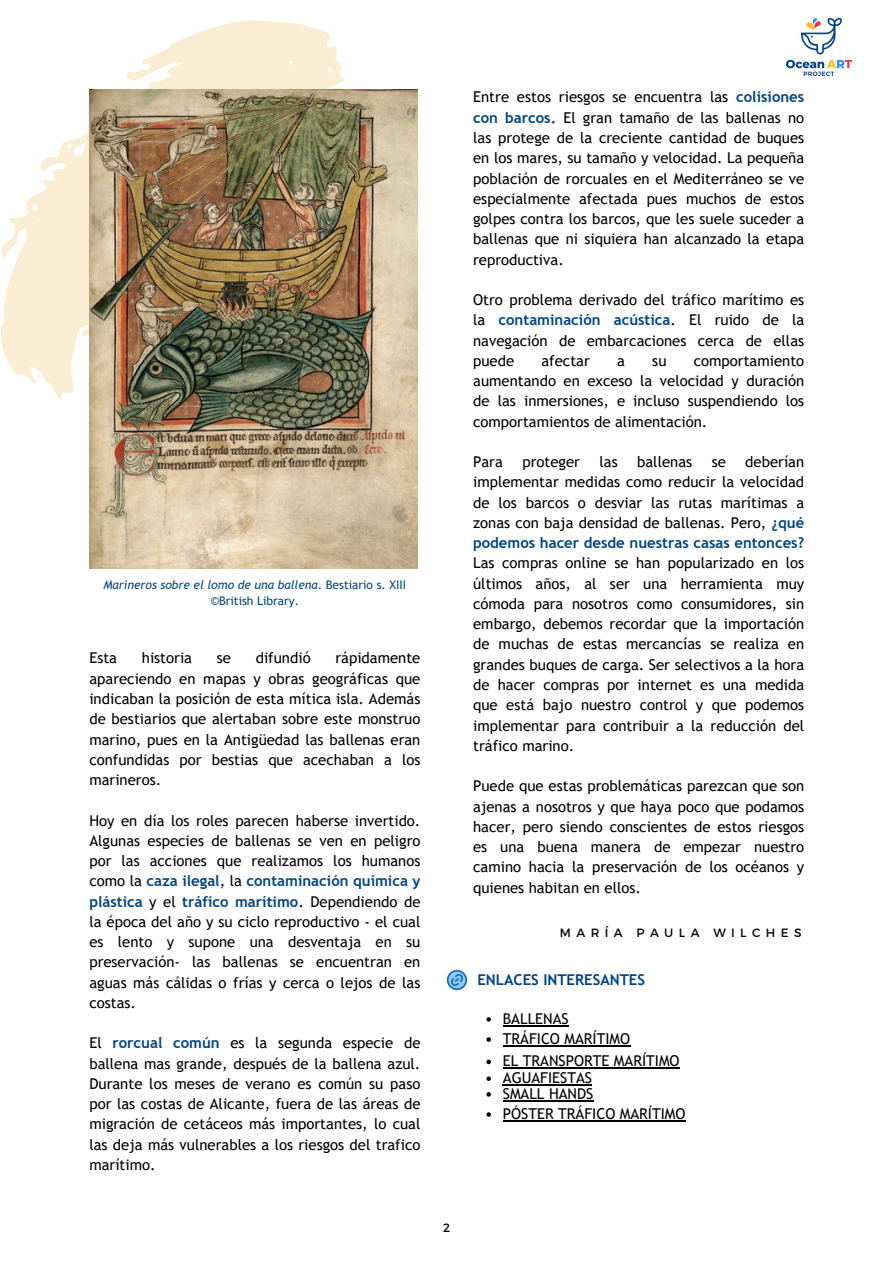
<style>
.page{position:relative;width:894px;height:1264px;background:#fff}
.page>*{position:absolute;margin:0;border:0;box-sizing:border-box;transform-origin:0 0}
.t1{font:14.85px/20.2px "Trebuchet MS";color:#000;text-align:justify}
.t2{font:700 14.85px "Trebuchet MS";color:#004581}
.t3{font:italic 12px/16px "Trebuchet MS";color:#004581;text-align:center}
.t4{font:12px "Montserrat";letter-spacing:.45em;color:#000}
.s1{font-style:normal}
.s2{font-weight:700;color:#004581}
</style>
<div class="page">
<svg style="left:1px;top:20px;width:343px;height:380px;fill:#f9edd3"></svg>
<img style="left:786px;top:19px;width:65px;height:56px">
<img style="left:89px;top:89px;width:328px;height:480px">
<svg style="left:446px;top:969px;width:21px;height:21px"></svg>
<svg style="left:486px;top:1017px;width:5px;height:4px"></svg>
<hr style="left:502px;top:1024px;width:66px;height:2px;background:#000">
<svg style="left:486px;top:1037px;width:5px;height:4px"></svg>
<hr style="left:502px;top:1045px;width:128px;height:1px;background:#000">
<svg style="left:486px;top:1059px;width:5px;height:5px"></svg>
<hr style="left:502px;top:1067px;width:177px;height:1px;background:#000">
<svg style="left:486px;top:1076px;width:5px;height:4px"></svg>
<hr style="left:502px;top:1084px;width:90px;height:1px;background:#000">
<svg style="left:486px;top:1092px;width:5px;height:4px"></svg>
<hr style="left:502px;top:1099px;width:91px;height:2px;background:#000">
<svg style="left:486px;top:1112px;width:5px;height:4px"></svg>
<hr style="left:502px;top:1120px;width:183px;height:1px;background:#000">
<h2 class="t3" style="left:103px;top:577px;width:304px">Marineros sobre el lomo de una ballena<span class="s1">. Bestiario s. XIII ©British Library.</span></h2>
<p class="t1" style="left:89px;top:648px;width:332px;text-indent:246px">rápidamente apareciendo en mapas y obras geográficas que indicaban la posición de esta mítica isla. Además de bestiarios que alertaban sobre este monstruo marino, pues en la Antigüedad las ballenas eran confundidas por bestias que acechaban a los marineros.</p>
<h2 class="t1" style="left:89px;top:810px;width:332px">Hoy en día los roles parecen haberse invertido.<br>Algunas especies de ballenas se ven en peligro por las acciones que realizamos los humanos como la <span class="s2">caza ilegal</span>, la <span class="s2">contaminación química y plástica</span> y el <span class="s2">tráfico marítimo</span>. Dependiendo de la época del año y su ciclo reproductivo - el cual es lento y supone una desventaja en su preservación- las ballenas se encuentran en aguas más cálidas o frías y cerca o lejos de las costas.</h2>
<h2 class="t1" style="left:89px;top:1032px;width:332px">El <span class="s2">rorcual común</span> es la segunda especie de ballena mas grande, después de la ballena azul.<br>Durante los meses de verano es común su paso por las costas de Alicante, fuera de las áreas de migración de cetáceos más importantes, lo cual las deja más vulnerables a los riesgos del trafico marítimo.</h2>
<p class="t1" style="left:89px;top:648px;width:29px">Esta</p>
<p class="t1" style="left:142px;top:648px;width:52px">historia</p>
<p class="t1" style="left:217px;top:648px;width:16px">se</p>
<p class="t1" style="left:256px;top:648px;width:56px">difundió</p>
<h2 class="t4" style="left:443px;top:1220px;width:9px">2</h2>
<p class="t1" style="left:473px;top:87px;width:332px">Entre estos riesgos se encuentra las <span class="s2">colisiones con barcos.</span> El gran tamaño de las ballenas no las protege de la creciente cantidad de buques en los mares, su tamaño y velocidad. La pequeña población de rorcuales en el Mediterráneo se ve especialmente afectada pues muchos de estos golpes contra los barcos, que les suele suceder a ballenas que ni siquiera han alcanzado la etapa reproductiva.</p>
<h2 class="t1" style="left:473px;top:289px;width:332px">Otro problema derivado del tráfico marítimo es la <span class="s2">contaminación acústica</span>. El ruido de la navegación de embarcaciones cerca de ellas puede</h2>
<h2 class="t1" style="left:541px;top:350px;width:50px">afectar</h2>
<h2 class="t1" style="left:617px;top:350px;width:9px">a</h2>
<h2 class="t1" style="left:652px;top:350px;width:16px">su</h2>
<h2 class="t1" style="left:473px;top:350px;width:332px;text-indent:220px">comportamiento aumentando en exceso la velocidad y duración de las inmersiones, e incluso suspendiendo los comportamientos de alimentación.</h2>
<h2 class="t1" style="left:473px;top:451px;width:31px">Para</h2>
<h2 class="t1" style="left:522px;top:451px;width:59px">proteger</h2>
<h2 class="t1" style="left:599px;top:451px;width:20px">las</h2>
<h2 class="t1" style="left:637px;top:451px;width:57px">ballenas</h2>
<h2 class="t1" style="left:711px;top:451px;width:16px">se</h2>
<h2 class="t1" style="left:473px;top:451px;width:332px;text-indent:272px">deberían implementar medidas como reducir la velocidad de los barcos o desviar las rutas marítimas a zonas con baja densidad de ballenas. Pero, <span class="s2">¿qué podemos hacer desde nuestras casas entonces?<br></span>Las compras online se han popularizado en los últimos años, al ser una herramienta muy cómoda para nosotros como consumidores, sin embargo, debemos recordar que la importación de muchas de estas mercancías se realiza en grandes buques de carga. Ser selectivos a la hora de hacer compras por internet es una medida que está bajo nuestro control y que podemos implementar para contribuir a la reducción del tráfico marino.</h2>
<h2 class="t1" style="left:473px;top:775px;width:332px">Puede que estas problemáticas parezcan que son ajenas a nosotros y que haya poco que podamos hacer, pero siendo conscientes de estos riesgos es una buena manera de empezar nuestro camino hacia la preservación de los océanos y quienes habitan en ellos.</h2>
<p class="t4" style="left:559px;top:924px;width:243px">MARÍA PAULA WILCHES</p>
<h3 class="t2" style="left:477px;top:970px;width:169px">ENLACES INTERESANTES</h3>
<p class="t1" style="left:502px;top:1008px;width:67px">BALLENAS</p>
<h1 class="t1" style="left:502px;top:1028px;width:129px">TRÁFICO MARÍTIMO</h1>
<p class="t1" style="left:502px;top:1050px;width:178px">EL TRANSPORTE MARÍTIMO</p>
<p class="t1" style="left:502px;top:1067px;width:91px">AGUAFIESTAS</p>
<p class="t1" style="left:502px;top:1083px;width:92px">SMALL HANDS</p>
<p class="t1" style="left:502px;top:1103px;width:184px">PÓSTER TRÁFICO MARÍTIMO</p>
</div>
